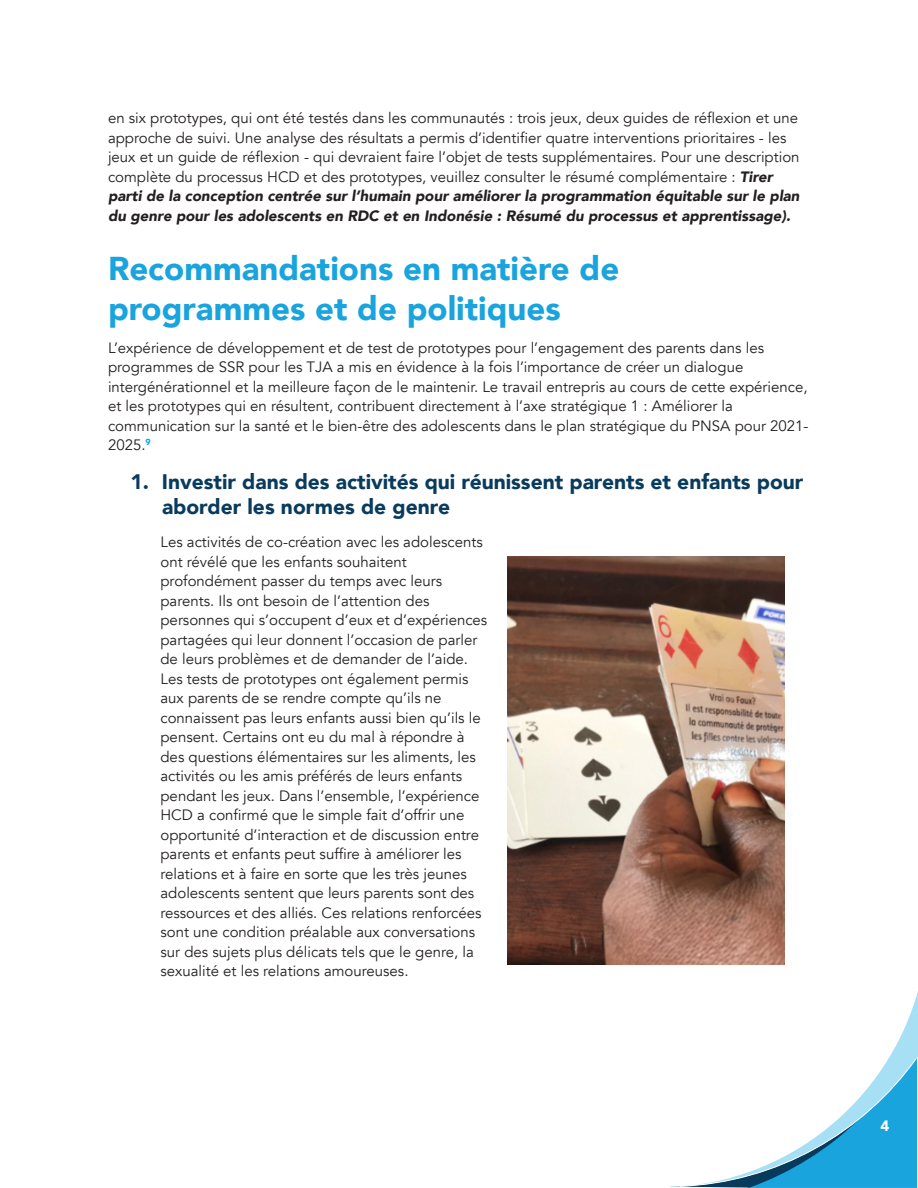
<style>
.page{position:relative;width:918px;height:1188px;background:#fff}
.page>*{position:absolute;margin:0;border:0;box-sizing:border-box;transform-origin:0 0}
.Haeader_1{font:900 33px/39.6px "Avenir";color:#19a4de}
.Header_2_New{font:900 21px/25.2px "Avenir";color:#093b5d}
.Base_text{font:15px/19.5px "Avenir";color:#231f20}
.Base_text_indent{font:15px/19.5px "Avenir";color:#231f20}
.t1{font:900 15px "Avenir";color:#fff}
.s1{font-weight:900;font-style:italic}
</style>
<div class="page">
<svg style="left:894px;top:991px;width:24px;height:58px"></svg>
<svg style="left:670px;top:1049px;width:248px;height:139px"></svg>
<img style="left:508px;top:557px;width:276px;height:407px">
<p class="Base_text" style="left:108px;top:108px;width:693px">en six prototypes, qui ont été testés dans les communautés : trois jeux, deux guides de réflexion et une approche de suivi. Une analyse des résultats a permis d’identifier quatre interventions prioritaires - les jeux et un guide de réflexion - qui devraient faire l’objet de tests supplémentaires. Pour une description complète du processus HCD et des prototypes, veuillez consulter le résumé complémentaire : <span class="s1">Tirer parti de la conception centrée sur l’humain pour améliorer la programmation équitable sur le plan du genre pour les adolescents en RDC et en Indonésie : Résumé du processus et apprentissage).</span></p>
<p class="Haeader_1" style="left:108px;top:248px;width:513px">Recommandations en matière de programmes et de politiques</p>
<p class="Base_text" style="left:108px;top:338px;width:702px">L’expérience de développement et de test de prototypes pour l’engagement des parents dans les programmes de SSR pour les TJA a mis en évidence à la fois l’importance de créer un dialogue intergénérationnel et la meilleure façon de le maintenir. Le travail entrepris au cours de cette expérience, et les prototypes qui en résultent, contribuent directement à l’axe stratégique 1 : Améliorer la communication sur la santé et le bien-être des adolescents dans le plan stratégique du PNSA pour 2021- 2025.<sup>9</sup></p>
<p class="Header_2_New" style="left:162px;top:469px;width:643px;text-indent:-32px">1. Investir dans des activités qui réunissent parents et enfants pour aborder les normes de genre</p>
<p class="Base_text_indent" style="left:160px;top:533px;width:328px">Les activités de co-création avec les adolescents ont révélé que les enfants souhaitent profondément passer du temps avec leurs parents. Ils ont besoin de l’attention des personnes qui s’occupent d’eux et d’expériences partagées qui leur donnent l’occasion de parler de leurs problèmes et de demander de l’aide.<br>Les tests de prototypes ont également permis aux parents de se rendre compte qu’ils ne connaissent pas leurs enfants aussi bien qu’ils le pensent. Certains ont eu du mal à répondre à des questions élémentaires sur les aliments, les activités ou les amis préférés de leurs enfants pendant les jeux. Dans l’ensemble, l’expérience HCD a confirmé que le simple fait d’offrir une opportunité d’interaction et de discussion entre parents et enfants peut suffire à améliorer les relations et à faire en sorte que les très jeunes adolescents sentent que leurs parents sont des ressources et des alliés. Ces relations renforcées sont une condition préalable aux conversations sur des sujets plus délicats tels que le genre, la sexualité et les relations amoureuses.</p>
<p class="t1" style="left:881px;top:1113px;width:10px">4</p>
</div>
